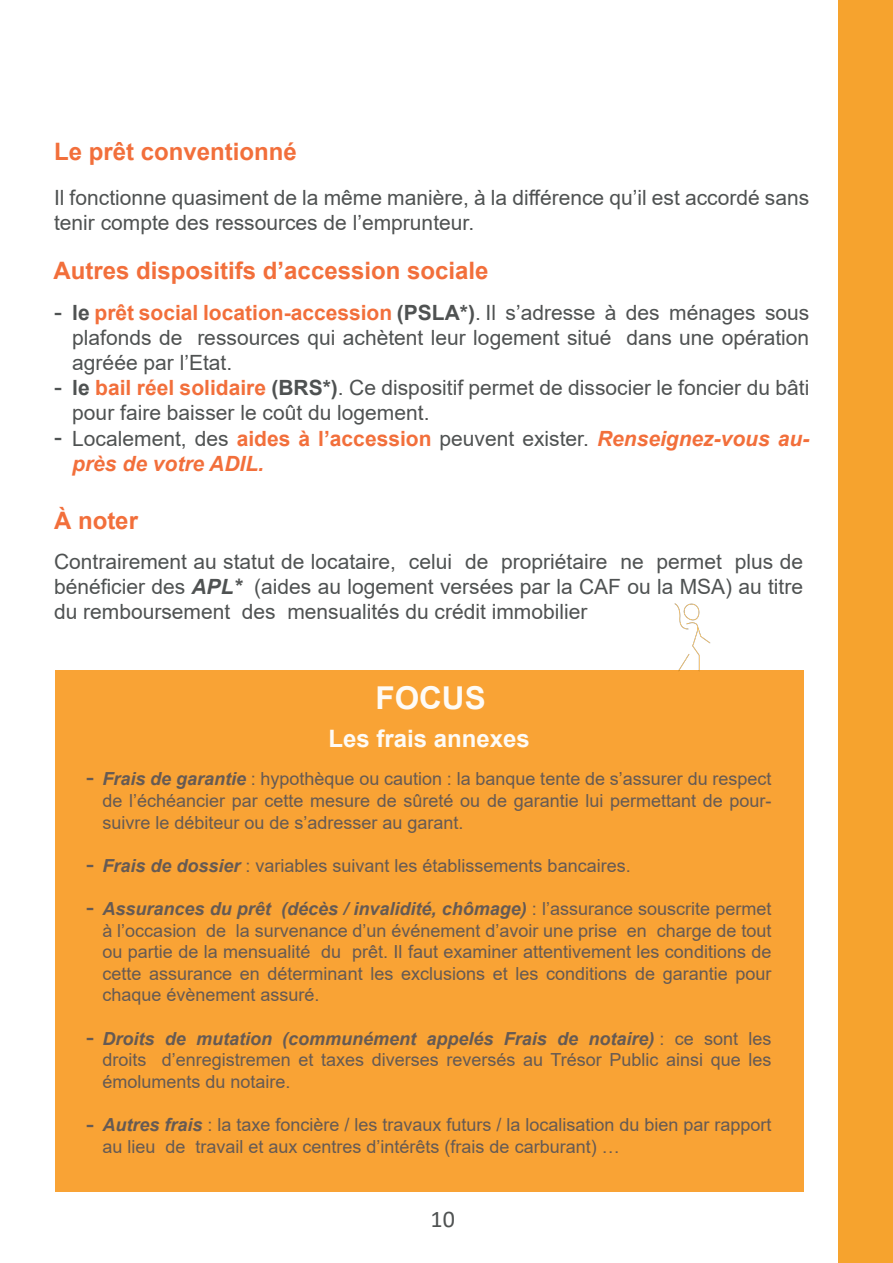
<style>
.page{position:relative;width:893px;height:1263px;background:#fff}
.page>*{position:absolute;margin:0;border:0;box-sizing:border-box;transform-origin:0 0}
.t1{font:700 31.5px "Arial";color:#fefbf6}
.t2{font:700 24px "Arial";color:#f26f3b}
.t3{font:700 24px "Arial";color:#fefbf6}
.t4{font:24px "Arial";color:#655a54}
.t5{font:24px "Arial";color:#4f5252}
.t6{font:24px "Calibri";color:#4f5252}
.t7{font:21px/25.2px "Arial";color:#4f5252}
.t8{font:italic 700 21px/25.2px "Arial";color:#f26f3b}
.t9{font:18px/21.6px "Arial";color:#655a54;text-align:justify}
.s1{font-weight:700}
.s2{font-weight:700;color:#f26f3b}
.s3{font-weight:400;font-style:normal;color:#4f5252}
.s4{font-style:normal}
.s5{font-weight:700;font-style:italic}
</style>
<div class="page">
<div style="left:839px;top:0;width:54px;height:1263px;background:#f6a32e"></div>
<div style="left:55px;top:670px;width:748px;height:522px;background:#f9a335"></div>
<img style="left:674px;top:603px;width:37px;height:68px">
<p class="t2" style="left:54px;top:135px;width:244px">Le prêt conventionné</p>
<p class="t7" style="left:54px;top:185px;width:757px">Il fonctionne quasiment de la même manière, à la différence qu’il est accordé sans tenir compte des ressources de l’emprunteur.</p>
<p class="t2" style="left:54px;top:254px;width:436px">Autres dispositifs d’accession sociale</p>
<p class="t7" style="left:72px;top:300px;width:738px;text-align:justify"><span class="s1">le</span> <span class="s2">prêt social location-accession</span> <span class="s1">(PSLA*)</span>. Il s’adresse à des ménages sous plafonds de ressources qui achètent leur logement situé dans une opération agréée par l’Etat.</p>
<p class="t7" style="left:72px;top:375px;width:738px"><span class="s1">le</span> <span class="s2">bail réel solidaire</span> <span class="s1">(BRS*)</span>. Ce dispositif permet de dissocier le foncier du bâti pour faire baisser le coût du logement.</p>
<p class="t8" style="left:72px;top:426px;width:739px"><span class="s3">Localement, des</span> <span class="s4">aides à l’accession</span> <span class="s3">peuvent exister.</span> Renseignez-vous au&shy;près de votre ADIL.</p>
<p class="t2" style="left:54px;top:503px;width:86px">À noter</p>
<p class="t7" style="left:54px;top:549px;width:751px;text-align:justify">Contrairement au statut de locataire, celui de propriétaire ne permet plus de bénéficier des <span class="s5">APL*</span> (aides au logement versées par la CAF ou la MSA) au titre du remboursement des mensualités du crédit immobilier</p>
<p class="t5" style="left:54px;top:295px;width:9px">-</p>
<p class="t5" style="left:54px;top:370px;width:9px">-</p>
<p class="t5" style="left:54px;top:420px;width:9px">-</p>
<p class="t1" style="left:375px;top:676px;width:112px">FOCUS</p>
<p class="t3" style="left:328px;top:721px;width:203px">Les frais annexes</p>
<p class="t4" style="left:86px;top:760px;width:9px">-</p>
<p class="t4" style="left:86px;top:847px;width:9px">-</p>
<p class="t4" style="left:86px;top:890px;width:9px">-</p>
<p class="t4" style="left:86px;top:1020px;width:9px">-</p>
<p class="t4" style="left:86px;top:1107px;width:9px">-</p>
<p class="t9" style="left:102px;top:768px;width:671px"><span class="s5">Frais de garantie</span> : hypothèque ou caution : la banque tente de s’assurer du respect de l’échéancier par cette mesure de sûreté ou de garantie lui permettant de pour&shy;suivre le débiteur ou de s’adresser au garant.</p>
<p class="t9" style="left:102px;top:854px;width:530px"><span class="s5">Frais de dossier</span> : variables suivant les établissements bancaires.</p>
<p class="t9" style="left:102px;top:898px;width:670px"><span class="s5">Assurances du prêt (décès / invalidité, chômage)</span> : l’assurance souscrite permet à l’occasion de la survenance d’un événement d’avoir une prise en charge de tout ou partie de la mensualité du prêt. Il faut examiner attentivement les conditions de cette assurance en déterminant les exclusions et les conditions de garantie pour chaque évènement assuré.</p>
<p class="t9" style="left:102px;top:1027px;width:670px"><span class="s5">Droits de mutation (communément appelés Frais de notaire)</span> : ce sont les droits d’enregistremen et taxes diverses reversés au Trésor Public ainsi que les émoluments du notaire.</p>
<p class="t9" style="left:102px;top:1114px;width:670px"><span class="s5">Autres frais</span> : la taxe foncière / les travaux futurs / la localisation du bien par rapport au lieu de travail et aux centres d’intérêts (frais de carburant) …</p>
<p class="t6" style="left:431px;top:1202px;width:26px">10</p>
</div>
